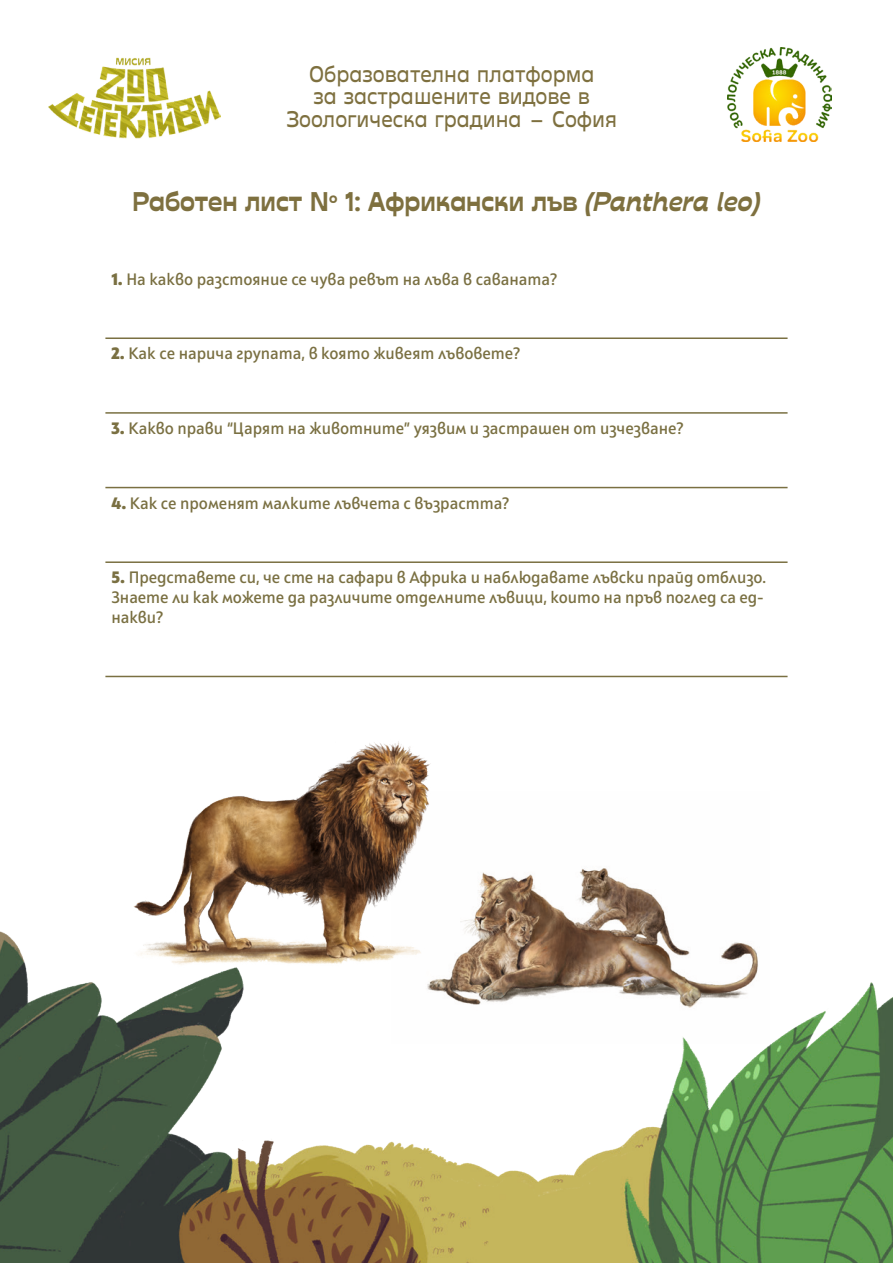
<style>
.page{position:relative;width:893px;height:1263px;background:#fff}
.page>*{position:absolute;margin:0;border:0;box-sizing:border-box;transform-origin:0 0}
.Headline{font:700 27px "Stadio Now Text";color:#7e703f}
.t1{font:22.5px/22.5px "Stadio Now Text";color:#7e703f;text-align:center}
.Body_text{font:600 16.5px/19.8px "Squad";letter-spacing:-.005em;color:#7a7042}
.s1{font-style:italic}
.s2{font-weight:800}
</style>
<div class="page">
<img style="left:727px;top:48px;width:104px;height:94px">
<img style="left:498px;top:868px;width:167px;height:45px">
<img style="left:133px;top:741px;width:365px;height:172px">
<hr style="left:105px;top:337px;width:682px;height:2px;background:#7a7042">
<hr style="left:105px;top:412px;width:682px;height:2px;background:#7a7042">
<hr style="left:105px;top:487px;width:682px;height:1px;background:#7a7042">
<hr style="left:105px;top:561px;width:682px;height:2px;background:#7a7042">
<hr style="left:105px;top:676px;width:682px;height:1px;background:#7a7042">
<img style="left:0;top:913px;width:893px;height:350px">
<img style="left:49px;top:57px;width:171px;height:81px">
<h2 class="t1" style="left:286px;top:62px;width:332px">Образователна платформа<br>за застрашените видове в<br>Зоологическа градина – София</h2>
<p class="Headline" style="left:132px;top:185px;width:630px">Работен лист № 1: Африкански лъв <span class="s1">(Panthera leo)</span></p>
<p class="Body_text" style="left:111px;top:269px;width:447px"><span class="s2">1.</span> На какво разстояние се чува ревът на лъва в саваната?</p>
<p class="Body_text" style="left:111px;top:344px;width:410px"><span class="s2">2.</span> Как се нарича групата, в която живеят лъвовете?</p>
<p class="Body_text" style="left:111px;top:418px;width:574px"><span class="s2">3.</span> Какво прави “Царят на животните” уязвим и застрашен от изчезване?</p>
<p class="Body_text" style="left:111px;top:493px;width:399px"><span class="s2">4.</span> Как се променят малките лъвчета с възрастта?</p>
<p class="Body_text" style="left:111px;top:568px;width:657px"><span class="s2">5.</span> Представете си, че сте на сафари в Африка и наблюдавате лъвски прайд отблизо.<br>Знаете ли как можете да различите отделните лъвици, които на пръв поглед са ед&shy;накви?</p>
</div>
